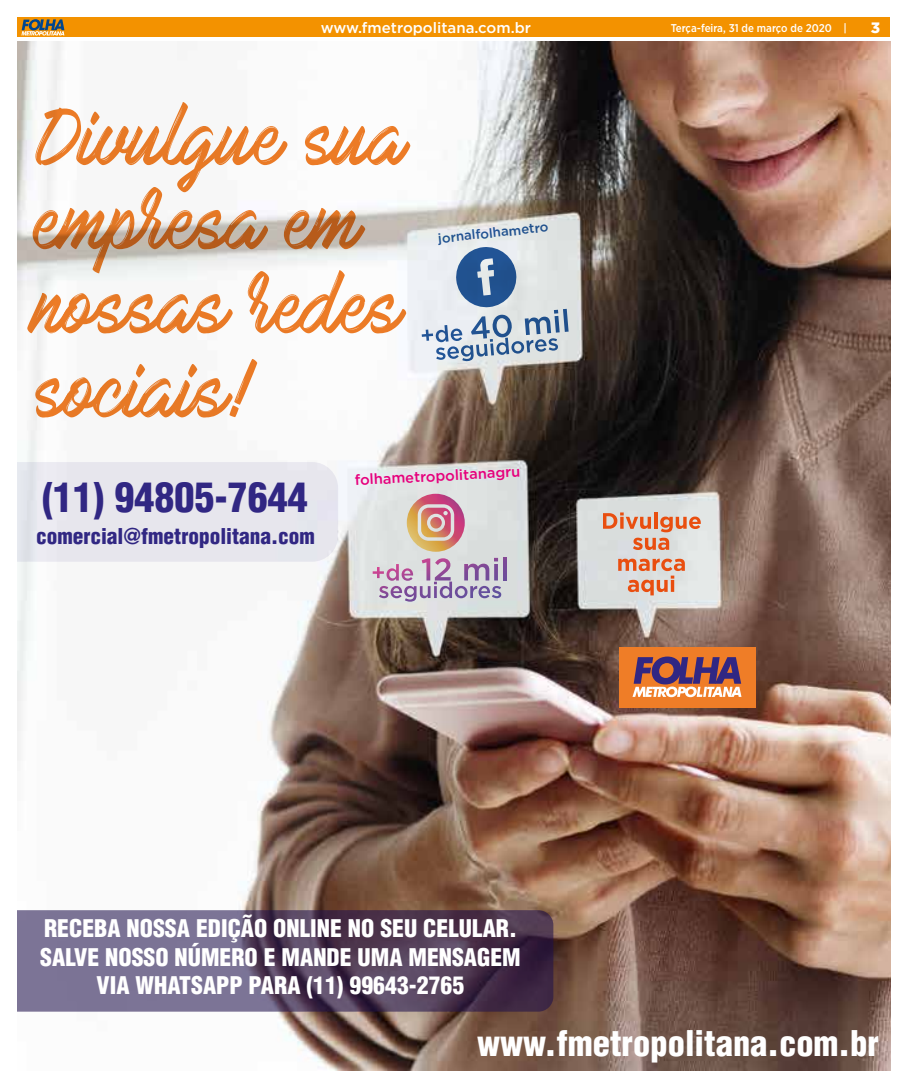
<style>
.page{position:relative;width:908px;height:1088px;background:#fff}
.page>*{position:absolute;margin:0;border:0;box-sizing:border-box;transform-origin:0 0}
.t1{font:70.12px/84.1px "Mark My Words";color:#ef7d27}
.t2{font:900 condensed 40px "Helvetica LT Std";color:#312783}
.t3{font:900 condensed 34.5px "Helvetica LT Std";color:#fff}
.t4{font:900 condensed 23.75px/28.5px "Helvetica LT Std";color:#fff;text-align:center}
.t5{font:900 condensed 21.25px "Helvetica LT Std";color:#312783}
.t6{font:500 15px "Gotham";color:#fff}
.t7{font:900 15px "Gotham";color:#fff}
.t8{font:500 14.62px "Gotham";color:#e6007d}
.t9{font:500 13.25px "Gotham";color:#255a9e}
.t10{font:500 11.25px "Gotham Narrow";color:#fff}
</style>
<div class="page">
<img style="left:18px;top:41px;width:871px;height:1029px">
<svg style="left:406px;top:494px;width:58px;height:58px;background:#d59d94"></svg>
<svg style="left:421px;top:247px;width:147px;height:114px;background:#b3c2d3"></svg>
<svg style="left:372px;top:558px;width:134px;height:44px;background:#c4b7cb"></svg>
<svg style="left:602px;top:512px;width:48px;height:17px"></svg>
<hr style="left:654px;top:512px;width:3px;height:17px;background:#e94e0f">
<svg style="left:660px;top:516px;width:40px;height:16px"></svg>
<svg style="left:632px;top:538px;width:37px;height:12px"></svg>
<svg style="left:618px;top:559px;width:66px;height:36px;background:#dfae99"></svg>
<div style="left:618px;top:647px;width:137px;height:60px;background:#ef7d27"></div>
<svg style="left:632px;top:656px;width:109px;height:41px"></svg>
<svg style="left:18px;top:910px;width:535px;height:101px;background:#60516f"></svg>
<div style="left:18px;top:462px;width:320px;height:100px;background:#e7e6ed"></div>
<div style="left:18px;top:18px;width:871px;height:19px;background:#f39200"></div>
<svg style="left:21px;top:19px;width:43px;height:17px"></svg>
<p class="t6" style="left:320px;top:18px;width:212px">www.fmetropolitana.com.br</p>
<p class="t10" style="left:670px;top:21px;width:178px">Terça-feira, 31 de março de 2020 |</p>
<p class="t7" style="left:870px;top:19px;width:11px">3</p>
<h1 class="t1" style="left:35px;top:99px;width:373px">Divulgue sua empresa em nossas redes sociais!</h1>
<p class="t9" style="left:437px;top:230px;width:112px;rotate:-6deg">jornalfolhametro</p>
<h2 class="t2" style="left:42px;top:471px;width:267px">(11) 94805-7644</h2>
<p class="t5" style="left:36px;top:523px;width:280px">comercial@fmetropolitana.com</p>
<p class="t8" style="left:354px;top:470px;width:167px;rotate:-3deg">folhametropolitanagru</p>
<p class="t4" style="left:40px;top:914px;width:482px">RECEBA NOSSA EDIÇÃO ONLINE NO SEU CELULAR.<br>SALVE NOSSO NÚMERO E MANDE UMA MENSAGEM<br>VIA WHATSAPP PARA (11) 99643-2765</p>
<h3 class="t3" style="left:477px;top:1021px;width:403px">www.fmetropolitana.com.br</h3>
</div>
